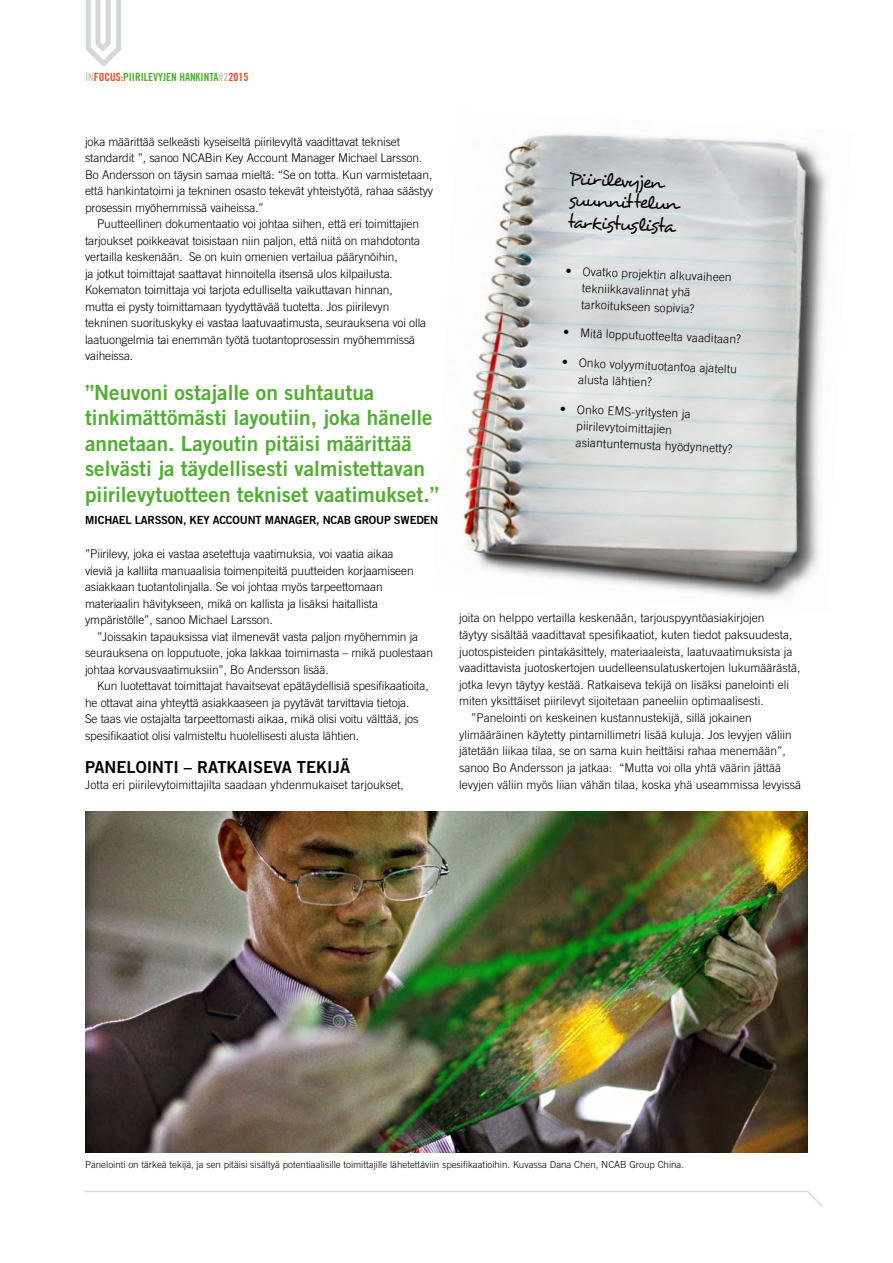
<style>
.page{position:relative;width:893px;height:1263px;background:#fff}
.page>*{position:absolute;margin:0;border:0;box-sizing:border-box;transform-origin:0 0}
.t1{font:21px/25.5px "Trade Gothic LT Bold Two";color:#52ae32}
.t2{font:19.5px/21.8px "Desyrel";color:#000}
.t3{font:16.5px "Trade Gothic LT Bold Two";color:#000}
.t4{font:300 12px/16.5px "Trade Gothic LT";letter-spacing:-.01em;color:#000}
.t5{font:11.25px "Trade Gothic LT Bold Two";letter-spacing:-.015em;color:#000}
.t6{font:11.25px "Trade Gothic LT Bold Cond Twenty";color:#52ae32}
.t7{font:300 9.75px "Trade Gothic LT";color:#000}
.s1{font-family:"Trade Gothic Bold Cond Twenty";color:#c6c6c6}
.s2{color:#e94e24}
.s3{color:#c6c6c6}
</style>
<div class="page">
<svg style="left:86px;top:0;width:35px;height:66px"></svg>
<svg style="left:84px;top:1190px;width:739px;height:17px"></svg>
<img style="left:463px;top:134px;width:365px;height:465px">
<img style="left:85px;top:811px;width:723px;height:342px">
<p class="t6" style="left:85px;top:70px;width:165px"><span class="s1">IN</span><span class="s2">FOCUS:</span>PIIRILEVYJEN HANKINTA<span class="s3">#2</span><span class="s2">2015</span></p>
<p class="t4" style="left:85px;top:133px;width:350px">joka määrittää selkeästi kyseiseltä piirilevyltä vaadittavat tekniset standardit ”, sanoo NCABin Key Account Manager Michael Larsson.<br>Bo Andersson on täysin samaa mieltä: “Se on totta. Kun varmistetaan, että hankintatoimi ja tekninen osasto tekevät yhteistyötä, rahaa säästyy prosessin myöhemmissä vaiheissa.”</p>
<p class="t4" style="left:85px;top:215px;width:343px;text-indent:12px">Puutteellinen dokumentaatio voi johtaa siihen, että eri toimittajien tarjoukset poikkeavat toisistaan niin paljon, että niitä on mahdotonta vertailla keskenään. Se on kuin omenien vertailua päärynöihin,<br>ja jotkut toimittajat saattavat hinnoitella itsensä ulos kilpailusta.<br>Kokematon toimittaja voi tarjota edulliselta vaikuttavan hinnan,<br>mutta ei pysty toimittamaan tyydyttävää tuotetta. Jos piirilevyn tekninen suorituskyky ei vastaa laatuvaatimusta, seurauksena voi olla laatuongelmia tai enemmän työtä tuotantoprosessin myöhemmissä vaiheissa.</p>
<h1 class="t1" style="left:85px;top:379px;width:355px">”Neuvoni ostajalle on suhtautua tinkimättömästi layoutiin, joka hänelle annetaan. Layoutin pitäisi määrittää selvästi ja täydellisesti valmistettavan piirilevytuotteen tekniset vaatimukset.”</h1>
<p class="t5" style="left:85px;top:513px;width:355px">MICHAEL LARSSON, KEY ACCOUNT MANAGER, NCAB GROUP SWEDEN</p>
<p class="t4" style="left:85px;top:545px;width:330px">”Piirilevy, joka ei vastaa asetettuja vaatimuksia, voi vaatia aikaa vieviä ja kalliita manuaalisia toimenpiteitä puutteiden korjaamiseen asiakkaan tuotantolinjalla. Se voi johtaa myös tarpeettomaan materiaalin hävitykseen, mikä on kallista ja lisäksi haitallista ympäristölle”, sanoo Michael Larsson.</p>
<p class="t4" style="left:85px;top:628px;width:350px;text-indent:12px">”Joissakin tapauksissa viat ilmenevät vasta paljon myöhemmin ja seurauksena on lopputuote, joka lakkaa toimimasta – mikä puolestaan johtaa korvausvaatimuksiin”, Bo Andersson lisää.</p>
<p class="t4" style="left:85px;top:677px;width:345px;text-indent:12px">Kun luotettavat toimittajat havaitsevat epätäydellisiä spesifikaatioita, he ottavat aina yhteyttä asiakkaaseen ja pyytävät tarvittavia tietoja.<br>Se taas vie ostajalta tarpeettomasti aikaa, mikä olisi voitu välttää, jos spesifikaatiot olisi valmisteltu huolellisesti alusta lähtien.</p>
<h3 class="t3" style="left:85px;top:757px;width:267px">PANELOINTI – RATKAISEVA TEKIJÄ</h3>
<p class="t4" style="left:85px;top:777px;width:320px">Jotta eri piirilevytoimittajilta saadaan yhdenmukaiset tarjoukset,</p>
<h2 class="t2" style="left:569px;top:168px;width:111px;rotate:2deg">Piirilevyjen suunnittelun tarkistuslista</h2>
<p class="t4" style="left:583px;top:263px;width:151px;text-indent:-17px;rotate:2deg">• Ovatko projektin alkuvaiheen tekniikkavalinnat yhä tarkoitukseen sopivia?</p>
<p class="t4" style="left:563px;top:324px;width:179px;rotate:2deg">• Mitä lopputuotteelta vaaditaan?</p>
<p class="t4" style="left:579px;top:355px;width:160px;text-indent:-17px;rotate:2deg">• Onko volyymituotantoa ajateltu alusta lähtien?</p>
<p class="t4" style="left:577px;top:401px;width:158px;text-indent:-17px;rotate:2deg">• Onko EMS-yritysten ja piirilevytoimittajien asiantuntemusta hyödynnetty?</p>
<p class="t4" style="left:459px;top:610px;width:307px">joita on helppo vertailla keskenään, tarjouspyyntöasiakirjojen</p>
<p class="t4" style="left:459px;top:626px;width:335px">täytyy sisältää vaadittavat spesifikaatiot, kuten tiedot paksuudesta,</p>
<p class="t4" style="left:459px;top:643px;width:335px">juotospisteiden pintakäsittely, materiaaleista, laatuvaatimuksista ja</p>
<p class="t4" style="left:459px;top:659px;width:343px">vaadittavista juotoskertojen uudelleensulatuskertojen lukumäärästä,</p>
<p class="t4" style="left:459px;top:676px;width:331px">jotka levyn täytyy kestää. Ratkaiseva tekijä on lisäksi panelointi eli</p>
<p class="t4" style="left:459px;top:693px;width:306px">miten yksittäiset piirilevyt sijoitetaan paneeliin optimaalisesti.</p>
<p class="t4" style="left:471px;top:709px;width:282px">”Panelointi on keskeinen kustannustekijä, sillä jokainen</p>
<p class="t4" style="left:459px;top:726px;width:334px">ylimääräinen käytetty pintamillimetri lisää kuluja. Jos levyjen väliin</p>
<p class="t4" style="left:459px;top:743px;width:328px">jätetään liikaa tilaa, se on sama kuin heittäisi rahaa menemään”,</p>
<p class="t4" style="left:459px;top:759px;width:324px">sanoo Bo Andersson ja jatkaa: “Mutta voi olla yhtä väärin jättää</p>
<p class="t4" style="left:459px;top:776px;width:343px">levyjen väliin myös liian vähän tilaa, koska yhä useammissa levyissä</p>
<p class="t7" style="left:85px;top:1159px;width:601px">Panelointi on tärkeä tekijä, ja sen pitäisi sisältyä potentiaalisille toimittajille lähetettäviin spesifikaatioihin. Kuvassa Dana Chen, NCAB Group China.</p>
</div>
